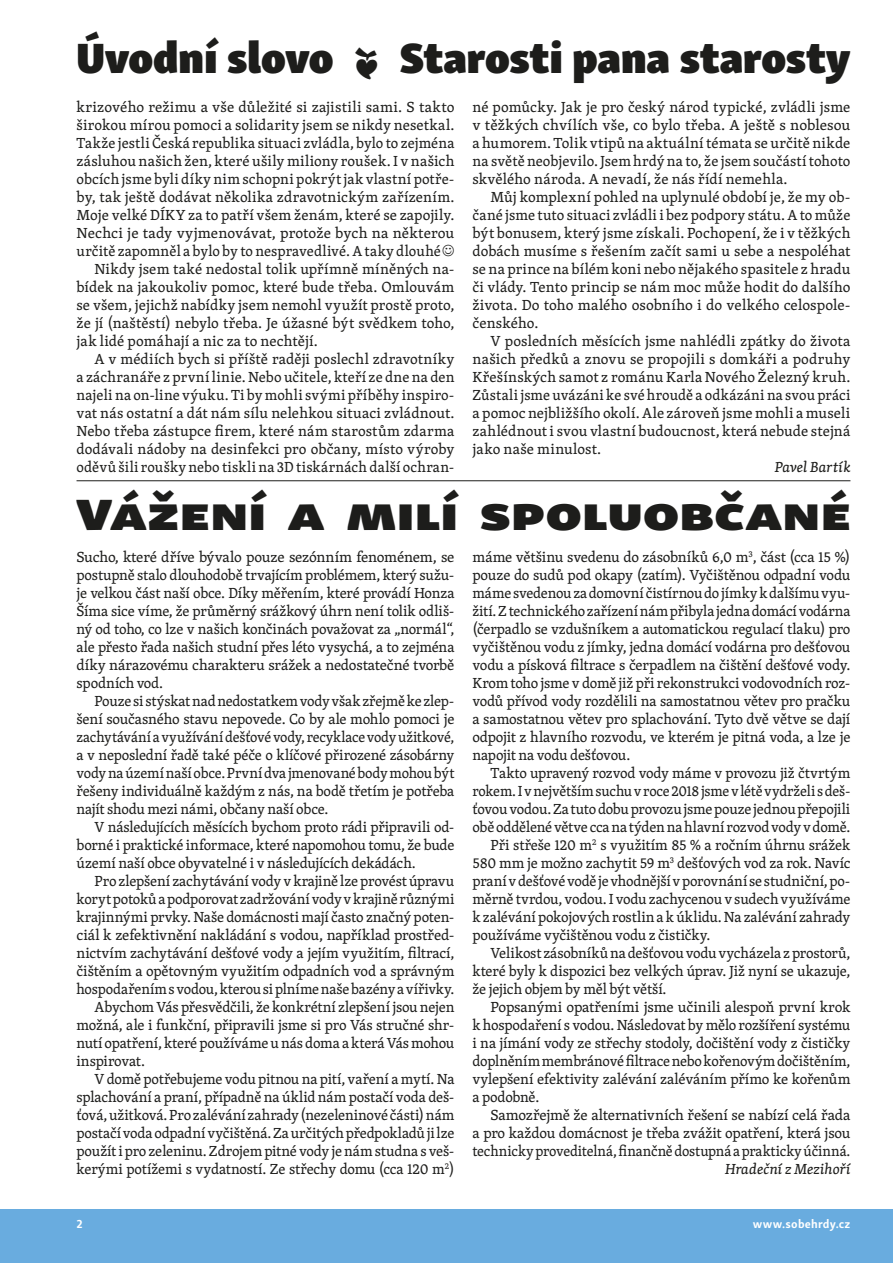
<style>
.page{position:relative;width:893px;height:1263px;background:#fff}
.page>*{position:absolute;margin:0;border:0;box-sizing:border-box;transform-origin:0 0}
.t1{font:45px "Skolar Sans Latn Ex Bl";letter-spacing:.025em;color:#1d1d1b;scale:1.06 1}
.t2{font:43.5px "Skolar Sans Latn Bl";letter-spacing:-.005em;color:#1d1d1b}
.t3{font:15px/18px "Skolar Latin";letter-spacing:-.005em;color:#1d1d1b;text-align:justify}
.t4{font:15px "Skolar Latin";letter-spacing:.015em;color:#1d1d1b}
.t5{font:15px "Skolar Latin";letter-spacing:-.005em;color:#1d1d1b;scale:.96 1}
.t6{font:italic 15px "Skolar Latin";letter-spacing:.01em;color:#1d1d1b}
.t7{font:700 12px "Skolar Sans Latn";letter-spacing:.015em;color:#fff}
</style>
<div class="page">
<div style="left:0;top:1210px;width:893px;height:53px;background:#69acdf"></div>
<hr style="left:77px;top:480px;width:773px;height:1px;background:#1d1d1b">
<h2 class="t2" style="left:77px;top:19px;width:775px">Úvodní slovo ❦ Starosti pana starosty</h2>
<p class="t3" style="left:77px;top:98px;width:379px">krizového režimu a vše důležité si zajistili sami. S takto</p>
<p class="t3" style="left:77px;top:116px;width:379px">širokou mírou pomoci a solidarity jsem se nikdy nesetkal.</p>
<p class="t3" style="left:77px;top:134px;width:379px">Takže jestli Česká republika situaci zvládla, bylo to zejména</p>
<p class="t3" style="left:77px;top:152px;width:379px">zásluhou našich žen, které ušily miliony roušek. I v našich</p>
<p class="t4" style="left:77px;top:168px;width:379px">obcích jsme byli díky nim schopni pokrýt jak vlastní potře-</p>
<p class="t3" style="left:77px;top:188px;width:379px">by, tak ještě dodávat několika zdravotnickým zařízením.</p>
<p class="t3" style="left:77px;top:206px;width:379px">Moje velké DÍKY za to patří všem ženám, které se zapojily.</p>
<p class="t3" style="left:77px;top:224px;width:379px">Nechci je tady vyjmenovávat, protože bych na některou</p>
<p class="t3" style="left:77px;top:242px;width:366px">určitě zapomněl a bylo by to nespravedlivé. A taky dlouhé</p>
<p class="t3" style="left:95px;top:260px;width:361px">Nikdy jsem také nedostal tolik upřímně míněných na-</p>
<p class="t3" style="left:77px;top:278px;width:379px">bídek na jakoukoliv pomoc, které bude třeba. Omlouvám</p>
<p class="t3" style="left:77px;top:296px;width:379px">se všem, jejichž nabídky jsem nemohl využít prostě proto,</p>
<p class="t3" style="left:77px;top:314px;width:379px">že jí (naštěstí) nebylo třeba. Je úžasné být svědkem toho,</p>
<p class="t3" style="left:77px;top:332px;width:243px">jak lidé pomáhají a nic za to nechtějí.</p>
<p class="t3" style="left:95px;top:350px;width:361px">A v médiích bych si příště raději poslechl zdravotníky</p>
<p class="t4" style="left:77px;top:366px;width:379px">a záchranáře z první linie. Nebo učitele, kteří ze dne na den</p>
<p class="t4" style="left:77px;top:384px;width:379px">najeli na on-line výuku. Ti by mohli svými příběhy inspiro-</p>
<p class="t3" style="left:77px;top:404px;width:379px">vat nás ostatní a dát nám sílu nelehkou situaci zvládnout.</p>
<p class="t3" style="left:77px;top:422px;width:379px">Nebo třeba zástupce firem, které nám starostům zdarma</p>
<p class="t3" style="left:77px;top:440px;width:379px">dodávali nádoby na desinfekci pro občany, místo výroby</p>
<p class="t4" style="left:77px;top:456px;width:379px">oděvů šili roušky nebo tiskli na 3D tiskárnách další ochran-</p>
<p class="t3" style="left:472px;top:98px;width:379px">né pomůcky. Jak je pro český národ typické, zvládli jsme v těžkých chvílích vše, co bylo třeba. A ještě s noblesou a humorem. Tolik vtipů na aktuální témata se určitě nikde na světě neobjevilo. Jsem hrdý na to, že jsem součástí tohoto skvělého národa. A nevadí, že nás řídí nemehla.</p>
<p class="t3" style="left:472px;top:188px;width:379px;text-indent:18px">Můj komplexní pohled na uplynulé období je, že my ob&shy;čané jsme tuto situaci zvládli i bez podpory státu. A to může být bonusem, který jsme získali. Pochopení, že i v těžkých dobách musíme s řešením začít sami u sebe a nespoléhat se na prince na bílém koni nebo nějakého spasitele z hradu či vlády. Tento princip se nám moc může hodit do dalšího života. Do toho malého osobního i do velkého celospole&shy;čenského.</p>
<p class="t3" style="left:472px;top:332px;width:379px;text-indent:18px">V posledních měsících jsme nahlédli zpátky do života našich předků a znovu se propojili s domkáři a podruhy Křešínských samot z románu Karla Nového Železný kruh.<br>Zůstali jsme uvázáni ke své hroudě a odkázáni na svou práci a pomoc nejbližšího okolí. Ale zároveň jsme mohli a museli zahlédnout i svou vlastní budoucnost, která nebude stejná jako naše minulost.</p>
<p class="t6" style="left:775px;top:456px;width:77px">Pavel Bartík</p>
<h1 class="t1" style="left:77px;top:473px;width:732px">Vážení a milí spoluobčané</h1>
<p class="t3" style="left:77px;top:548px;width:379px">Sucho, které dříve bývalo pouze sezónním fenoménem, se postupně stalo dlouhodobě trvajícím problémem, který sužu&shy;je velkou část naší obce. Díky měřením, které provádí Honza Šíma sice víme, že průměrný srážkový úhrn není tolik odliš&shy;ný od toho, co lze v našich končinách považovat za „normál“, ale přesto řada našich studní přes léto vysychá, a to zejména díky nárazovému charakteru srážek a nedostatečné tvorbě spodních vod.</p>
<p class="t3" style="left:77px;top:692px;width:379px;text-indent:18px">Pouze si stýskat nad nedostatkem vody však zřejmě ke zlep&shy;šení současného stavu nepovede. Co by ale mohlo pomoci je zachytávání a využívání dešťové vody, recyklace vody užitkové, a v neposlední řadě také péče o klíčové přirozené zásobárny vody na území naší obce. První dva jmenované body mohou být řešeny individuálně každým z nás, na bodě třetím je potřeba najít shodu mezi námi, občany naší obce.</p>
<p class="t3" style="left:77px;top:818px;width:379px;text-indent:18px">V následujících měsících bychom proto rádi připravili od&shy;borné i praktické informace, které napomohou tomu, že bude území naší obce obyvatelné i v následujících dekádách.</p>
<p class="t3" style="left:95px;top:872px;width:361px">Pro zlepšení zachytávání vody v krajině lze provést úpravu</p>
<p class="t3" style="left:77px;top:890px;width:379px">koryt potoků a podporovat zadržování vody v krajině různými</p>
<p class="t3" style="left:77px;top:908px;width:379px">krajinnými prvky. Naše domácnosti mají často značný poten-</p>
<p class="t3" style="left:77px;top:926px;width:379px">ciál k zefektivnění nakládání s vodou, například prostřed-</p>
<p class="t3" style="left:77px;top:944px;width:379px">nictvím zachytávání dešťové vody a jejím využitím, filtrací,</p>
<p class="t3" style="left:77px;top:962px;width:379px">čištěním a opětovným využitím odpadních vod a správným</p>
<p class="t3" style="left:77px;top:980px;width:379px">hospodařením s vodou, kterou si plníme naše bazény a vířivky.</p>
<p class="t3" style="left:95px;top:998px;width:361px">Abychom Vás přesvědčili, že konkrétní zlepšení jsou nejen</p>
<p class="t3" style="left:77px;top:1016px;width:379px">možná, ale i funkční, připravili jsme si pro Vás stručné shr-</p>
<p class="t3" style="left:77px;top:1034px;width:379px">nutí opatření, které používáme u nás doma a která Vás mohou</p>
<p class="t3" style="left:77px;top:1052px;width:70px">inspirovat.</p>
<p class="t3" style="left:95px;top:1070px;width:361px">V domě potřebujeme vodu pitnou na pití, vaření a mytí. Na</p>
<p class="t3" style="left:77px;top:1088px;width:379px">splachování a praní, případně na úklid nám postačí voda deš-</p>
<p class="t3" style="left:77px;top:1106px;width:379px">ťová, užitková. Pro zalévání zahrady (nezeleninové části) nám</p>
<p class="t3" style="left:77px;top:1124px;width:379px">postačí voda odpadní vyčištěná. Za určitých předpokladů ji lze</p>
<p class="t3" style="left:77px;top:1142px;width:379px">použít i pro zeleninu. Zdrojem pitné vody je nám studna s veš-</p>
<p class="t3" style="left:77px;top:1160px;width:379px">kerými potížemi s vydatností. Ze střechy domu (cca 120 m<sup>2</sup>)</p>
<p class="t3" style="left:472px;top:548px;width:379px">máme většinu svedenu do zásobníků 6,0 m<sup>3</sup>, část (cca 15 %) pouze do sudů pod okapy (zatím). Vyčištěnou odpadní vodu máme svedenou za domovní čistírnou do jímky k dalšímu vyu&shy;žití. Z technického zařízení nám přibyla jedna domácí vodárna (čerpadlo se vzdušníkem a automatickou regulací tlaku) pro vyčištěnou vodu z jímky, jedna domácí vodárna pro dešťovou vodu a písková filtrace s čerpadlem na čištění dešťové vody.<br>Krom toho jsme v domě již při rekonstrukci vodovodních roz&shy;vodů přívod vody rozdělili na samostatnou větev pro pračku a samostatnou větev pro splachování. Tyto dvě větve se dají odpojit z hlavního rozvodu, ve kterém je pitná voda, a lze je napojit na vodu dešťovou.</p>
<p class="t3" style="left:490px;top:764px;width:361px">Takto upravený rozvod vody máme v provozu již čtvrtým</p>
<p class="t5" style="left:472px;top:780px;width:395px">rokem. I v největším suchu v roce 2018 jsme v létě vydrželi s deš-</p>
<p class="t3" style="left:472px;top:800px;width:379px">ťovou vodou. Za tuto dobu provozu jsme pouze jednou přepojili</p>
<p class="t3" style="left:472px;top:818px;width:379px">obě oddělené větve cca na týden na hlavní rozvod vody v domě.</p>
<p class="t3" style="left:490px;top:836px;width:361px">Při střeše 120 m<sup>2</sup> s využitím 85 % a ročním úhrnu srážek</p>
<p class="t3" style="left:472px;top:854px;width:379px">580 mm je možno zachytit 59 m<sup>3</sup> dešťových vod za rok. Navíc</p>
<p class="t3" style="left:472px;top:872px;width:379px">praní v dešťové vodě je vhodnější v porovnání se studniční, po-</p>
<p class="t3" style="left:472px;top:890px;width:379px">měrně tvrdou, vodou. I vodu zachycenou v sudech využíváme</p>
<p class="t3" style="left:472px;top:908px;width:379px">k zalévání pokojových rostlin a k úklidu. Na zalévání zahrady</p>
<p class="t3" style="left:472px;top:926px;width:239px">používáme vyčištěnou vodu z čističky.</p>
<p class="t3" style="left:490px;top:944px;width:361px">Velikost zásobníků na dešťovou vodu vycházela z prostorů,</p>
<p class="t3" style="left:472px;top:962px;width:379px">které byly k dispozici bez velkých úprav. Již nyní se ukazuje,</p>
<p class="t3" style="left:472px;top:980px;width:196px">že jejich objem by měl být větší.</p>
<p class="t3" style="left:490px;top:998px;width:361px">Popsanými opatřeními jsme učinili alespoň první krok</p>
<p class="t3" style="left:472px;top:1016px;width:379px">k hospodaření s vodou. Následovat by mělo rozšíření systému</p>
<p class="t3" style="left:472px;top:1034px;width:379px">i na jímání vody ze střechy stodoly, dočištění vody z čističky</p>
<p class="t3" style="left:472px;top:1052px;width:379px">doplněním membránové filtrace nebo kořenovým dočištěním,</p>
<p class="t3" style="left:472px;top:1070px;width:379px">vylepšení efektivity zalévání zaléváním přímo ke kořenům</p>
<p class="t3" style="left:472px;top:1088px;width:68px">a podobně.</p>
<p class="t3" style="left:490px;top:1106px;width:361px">Samozřejmě že alternativních řešení se nabízí celá řada</p>
<p class="t3" style="left:472px;top:1124px;width:379px">a pro každou domácnost je třeba zvážit opatření, která jsou</p>
<p class="t5" style="left:472px;top:1140px;width:395px">technicky proveditelná, finančně dostupná a prakticky účinná.</p>
<p class="t6" style="left:725px;top:1158px;width:127px">Hradeční z Mezihoří</p>
<p class="t7" style="left:77px;top:1214px;width:8px">2</p>
<p class="t7" style="left:753px;top:1214px;width:99px">www.sobehrdy.cz</p>
</div>
